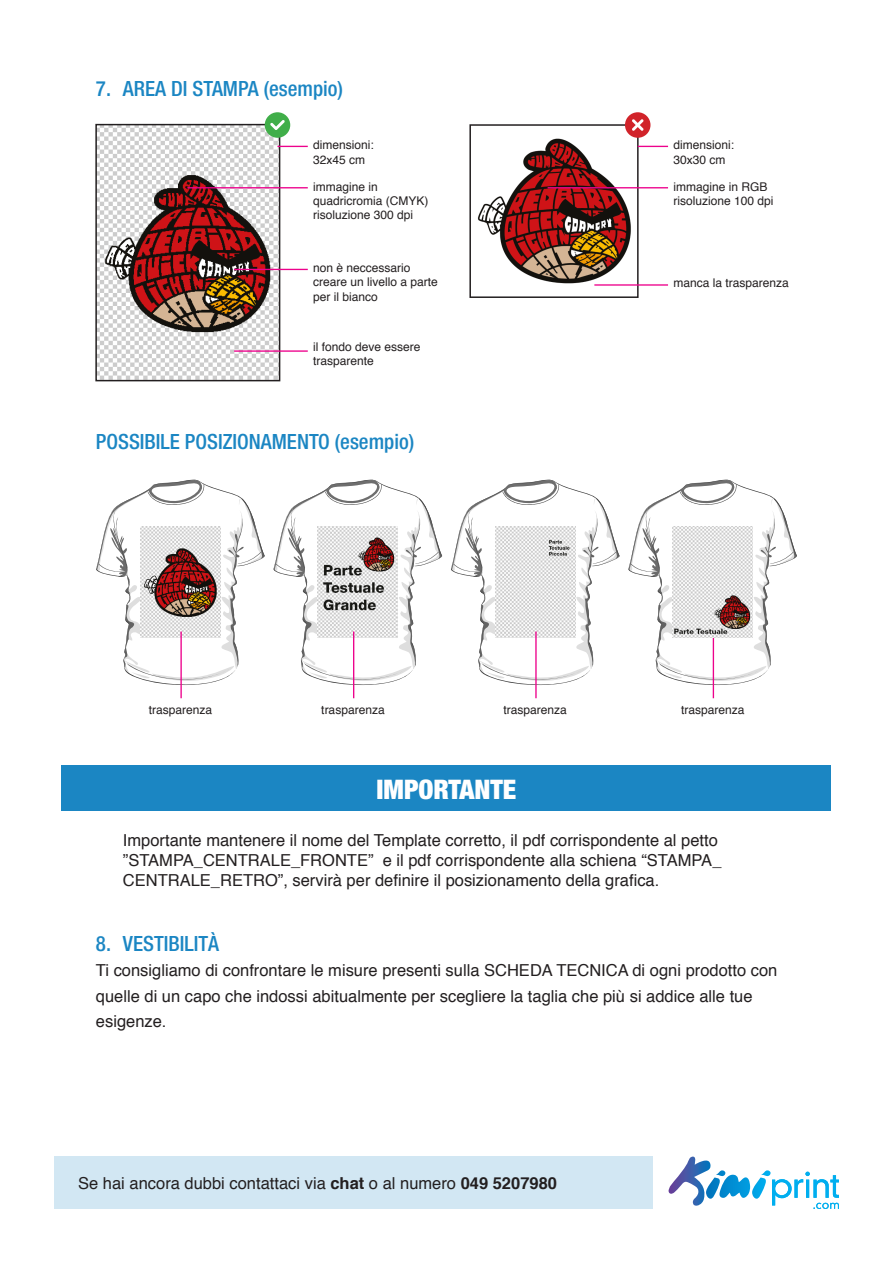
<style>
.page{position:relative;width:893px;height:1263px;background:#fff}
.page>*{position:absolute;margin:0;border:0;box-sizing:border-box;transform-origin:0 0}
.t1{font:900 condensed 27px "Helvetica Neue";color:#fff}
.t2{font:500 condensed 21px "Helvetica Neue";color:#1b86c3}
.t3{font:16.5px/19.8px "Helvetica";color:#231f20}
.t4{font:12px "Helvetica";color:#231f20}
.s1{font-weight:700}
</style>
<div class="page">
<div style="left:54px;top:1156px;width:598px;height:53px;background:#d2e7f3"></div>
<svg style="left:668px;top:1156px;width:171px;height:53px"></svg>
<img style="left:98px;top:127px;width:179px;height:251px">
<div style="left:95px;top:124px;width:185px;height:257px;border:2px solid #231f20"></div>
<img style="left:477px;top:129px;width:159px;height:155px">
<div style="left:469px;top:124px;width:170px;height:174px;border:2px solid #231f20"></div>
<hr style="left:277px;top:146px;width:31px;height:1px;background:#ed028c">
<hr style="left:638px;top:146px;width:30px;height:1px;background:#ed028c">
<hr style="left:234px;top:269px;width:74px;height:1px;background:#ed028c">
<hr style="left:594px;top:284px;width:74px;height:2px;background:#ed028c">
<hr style="left:234px;top:350px;width:74px;height:2px;background:#ed028c">
<hr style="left:187px;top:187px;width:121px;height:1px;background:#ed028c">
<div style="left:265px;top:112px;width:25px;height:26px;background:#40ae49;border-radius:50%"></div>
<svg style="left:270px;top:120px;width:15px;height:10px"></svg>
<div style="left:625px;top:112px;width:25px;height:26px;background:#d1232a;border-radius:50%"></div>
<svg style="left:632px;top:119px;width:12px;height:12px"></svg>
<hr style="left:548px;top:187px;width:120px;height:1px;background:#ed028c">
<svg style="left:96px;top:479px;width:169px;height:206px"></svg>
<svg style="left:273px;top:479px;width:169px;height:206px"></svg>
<svg style="left:451px;top:479px;width:169px;height:206px"></svg>
<svg style="left:628px;top:479px;width:169px;height:206px"></svg>
<img style="left:141px;top:526px;width:79px;height:111px">
<hr style="left:180px;top:631px;width:2px;height:67px;background:#ed028c">
<img style="left:318px;top:526px;width:79px;height:111px">
<img style="left:495px;top:526px;width:80px;height:111px">
<hr style="left:353px;top:631px;width:1px;height:67px;background:#ed028c">
<hr style="left:535px;top:631px;width:2px;height:67px;background:#ed028c">
<hr style="left:713px;top:631px;width:1px;height:67px;background:#ed028c">
<img style="left:673px;top:526px;width:79px;height:111px">
<div style="left:62px;top:765px;width:769px;height:46px;background:#1b86c3"></div>
<p class="t2" style="left:96px;top:76px;width:249px">7. AREA DI STAMPA (esempio)</p>
<p class="t4" style="left:313px;top:136px;width:62px">dimensioni:</p>
<p class="t4" style="left:313px;top:150px;width:54px">32x45 cm</p>
<p class="t4" style="left:313px;top:177px;width:66px">immagine in</p>
<p class="t4" style="left:313px;top:191px;width:117px">quadricromia (CMYK)</p>
<p class="t4" style="left:313px;top:206px;width:102px">risoluzione 300 dpi</p>
<p class="t4" style="left:313px;top:258px;width:99px">non è neccessario</p>
<p class="t4" style="left:313px;top:273px;width:126px">creare un livello a parte</p>
<p class="t4" style="left:313px;top:287px;width:66px">per il bianco</p>
<p class="t4" style="left:313px;top:338px;width:109px">il fondo deve essere</p>
<p class="t4" style="left:313px;top:352px;width:62px">trasparente</p>
<p class="t2" style="left:96px;top:428px;width:320px">POSSIBILE POSIZIONAMENTO (esempio)</p>
<p class="t4" style="left:673px;top:136px;width:62px">dimensioni:</p>
<p class="t4" style="left:673px;top:150px;width:54px">30x30 cm</p>
<p class="t4" style="left:673px;top:177px;width:96px">immagine in RGB</p>
<p class="t4" style="left:673px;top:191px;width:102px">risoluzione 100 dpi</p>
<p class="t4" style="left:673px;top:274px;width:117px">manca la trasparenza</p>
<p class="t4" style="left:149px;top:701px;width:65px">trasparenza</p>
<p class="t4" style="left:321px;top:701px;width:65px">trasparenza</p>
<p class="t4" style="left:504px;top:701px;width:65px">trasparenza</p>
<p class="t4" style="left:681px;top:701px;width:65px">trasparenza</p>
<p class="t1" style="left:376px;top:773px;width:141px">IMPORTANTE</p>
<p class="t3" style="left:123px;top:831px;width:600px">Importante mantenere il nome del Template corretto, il pdf corrispondente al petto ”STAMPA_CENTRALE_FRONTE” e il pdf corrispondente alla schiena “STAMPA_<br>CENTRALE_RETRO”, servirà per definire il posizionamento della grafica.</p>
<p class="t2" style="left:96px;top:931px;width:125px">8. VESTIBILITÀ</p>
<p class="t3" style="left:96px;top:958px;width:683px;line-height:25.5px">Ti consigliamo di confrontare le misure presenti sulla SCHEDA TECNICA di ogni prodotto con quelle di un capo che indossi abitualmente per scegliere la taglia che più si addice alle tue esigenze.</p>
<p class="t3" style="left:78px;top:1174px;width:480px">Se hai ancora dubbi contattaci via <span class="s1">chat</span> o al numero <span class="s1">049 5207980</span></p>
</div>
